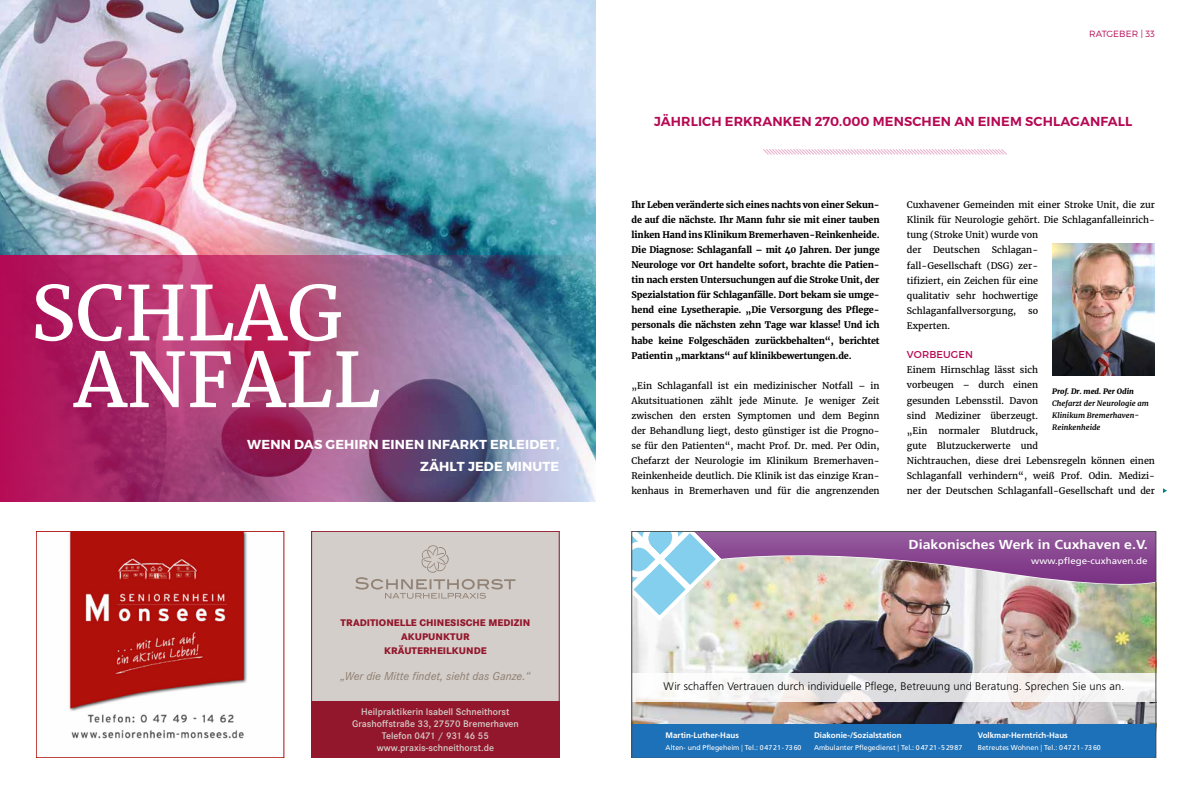
<style>
.page{position:relative;width:1191px;height:794px;background:#fff}
.page>*{position:absolute;margin:0;border:0;box-sizing:border-box;transform-origin:0 0}
.t1{font:75.1px/66.7px "Merriweather";color:#fff;text-align:center}
.t2{font:600 13px "Montserrat";letter-spacing:.01em;color:#b60954}
.t3{font:700 13px/22px "Montserrat";letter-spacing:.01em;color:#fff;text-align:right}
.t4{font:700 13px "Frutiger LT Std";color:#fff;scale:1.09 1}
.t5{font:italic 500 12px "Corporate S";color:#928377}
.t6{font:300 11px "Frutiger LT Std";letter-spacing:.01em;color:#000}
.t7{font:600 10px/12px "Corporate S";color:#d4ceca;text-align:center}
.t8{font:800 10px/14px "Corporate S";color:#93172c;text-align:center}
.t9{font:10px "Montserrat";letter-spacing:.01em;color:#b60954}
.t10{font:9px/15px "Merriweather";color:#000;text-align:justify}
.t11{font:700 9px/15px "Merriweather";letter-spacing:-.01em;color:#000;text-align:justify}
.t12{font:9px "Frutiger LT Std";color:#fff;scale:1.09 1}
.t13{font:300 9px "Montserrat";letter-spacing:.01em;color:#b60954}
.t14{font:700 8px "Frutiger LT Std";color:#fff}
.t15{font:italic 700 7.5px/12px "Merriweather";color:#000}
.t16{font:italic 900 7.5px "Merriweather";color:#000}
.t17{font:7px "Frutiger LT Std";color:#fff}
.s1{font-family:"Minion Pro"}
</style>
<div class="page">
<img style="left:0;top:0;width:595px;height:255px">
<img style="left:633px;top:621px;width:521px;height:103px">
<img style="left:633px;top:533px;width:521px;height:88px">
<div style="left:631px;top:724px;width:525px;height:34px;background:#1d71b8"></div>
<svg style="left:633px;top:673px;width:521px;height:28px;fill:#f6f3f2"></svg>
<div style="left:631px;top:531px;width:525px;height:227px;border:1px solid #4a4a49"></div>
<img style="left:69px;top:533px;width:178px;height:206px">
<div style="left:36px;top:531px;width:248px;height:227px;border:1px solid #ae0f0b"></div>
<div style="left:311px;top:531px;width:248px;height:227px;background:#d4ceca"></div>
<svg style="left:355px;top:545px;width:160px;height:54px"></svg>
<div style="left:311px;top:701px;width:248px;height:57px;background:#93172c"></div>
<div style="left:311px;top:531px;width:248px;height:227px;border:1px solid #93172c"></div>
<img style="left:0;top:255px;width:595px;height:247px">
<svg style="left:763px;top:149px;width:244px;height:6px"></svg>
<img style="left:1052px;top:244px;width:103px;height:131px">
<svg style="left:1163px;top:488px;width:4px;height:5px"></svg>
<h1 class="t1" style="left:31px;top:278px;width:351px">SCHLAG<br>ANFALL</h1>
<h2 class="t3" style="left:247px;top:433px;width:314px">WENN DAS GEHIRN EINEN INFARKT ERLEIDET,<br>ZÄHLT JEDE MINUTE</h2>
<p class="t8" style="left:340px;top:616px;width:191px">TRADITIONELLE CHINESISCHE MEDIZIN<br>AKUPUNKTUR<br>KRÄUTERHEILKUNDE</p>
<h3 class="t5" style="left:340px;top:669px;width:191px">„Wer die Mitte findet, sieht das Ganze.“</h3>
<p class="t7" style="left:352px;top:706px;width:168px">Heilpraktikerin Isabell Schneithorst Grashoffstraße 33, 27570 Bremerhaven Telefon 0471 / 931 46 55 www.praxis-schneithorst.de</p>
<p class="t13" style="left:1089px;top:28px;width:67px">RATGEBER | 33</p>
<h2 class="t2" style="left:654px;top:113px;width:480px">JÄHRLICH ERKRANKEN 270.000 MENSCHEN AN EINEM SCHLAGANFALL</h2>
<p class="t11" style="left:631px;top:197px;width:250px">Ihr Leben veränderte sich eines nachts von einer Sekun&shy;de auf die nächste. Ihr Mann fuhr sie mit einer tauben linken Hand ins Klinikum Bremerhaven-Reinkenheide.<br>Die Diagnose: Schlaganfall – mit 40 Jahren. Der junge Neurologe vor Ort handelte sofort, brachte die Patien&shy;tin nach ersten Untersuchungen auf die Stroke Unit, der Spezialstation für Schlaganfälle. Dort bekam sie umge&shy;hend eine Lysetherapie. „Die Versorgung des Pflege&shy;personals die nächsten zehn Tage war klasse! Und ich habe keine Folgeschäden zurückbehalten“, berichtet Patientin „marktans“ auf klinikbewertungen.de.</p>
<p class="t10" style="left:631px;top:377px;width:250px">„Ein Schlaganfall ist ein medizinischer Notfall – in Akutsituationen zählt jede Minute. Je weniger Zeit zwischen den ersten Symptomen und dem Beginn der Behandlung liegt, desto günstiger ist die Progno&shy;se für den Patienten“, macht Prof. Dr. med. Per Odin, Chefarzt der Neurologie im Klinikum Bremerhaven-Reinkenheide deutlich. Die Klinik ist das einzige Kran&shy;kenhaus in Bremerhaven und für die angrenzenden</p>
<p class="t10" style="left:907px;top:197px;width:250px;text-align:left">Cuxhavener Gemeinden mit einer Stroke Unit, die zur Klinik für Neurologie gehört. Die Schlaganfalleinrich&shy;tung (Stroke Unit) wurde von<br>der</p>
<p class="t10" style="left:907px;top:242px;width:133px;text-indent:85px">Schlagan&shy;fall-Gesellschaft (DSG) zer&shy;tifiziert, ein Zeichen für eine qualitativ sehr hochwertige Schlaganfallversorgung,</p>
<p class="t10" style="left:933px;top:242px;width:49px">Deutschen</p>
<p class="t10" style="left:1028px;top:302px;width:11px">so</p>
<p class="t10" style="left:907px;top:318px;width:45px">Experten.</p>
<p class="t9" style="left:907px;top:349px;width:68px">VORBEUGEN</p>
<p class="t10" style="left:907px;top:362px;width:250px;text-align:left">Einem Hirnschlag lässt sich<br>vorbeugen – durch einen<br>gesunden Lebensstil. Davon<br>sind Mediziner überzeugt.<br>„Ein normaler Blutdruck,<br>gute Blutzuckerwerte und<br>Nichtrauchen, diese drei Lebensregeln können einen Schlaganfall verhindern“, weiß Prof. Odin. Medizi&shy;ner der Deutschen Schlaganfall-Gesellschaft und der</p>
<p class="t16" style="left:1052px;top:386px;width:83px">Prof. Dr. med. Per Odin</p>
<p class="t15" style="left:1052px;top:397px;width:98px">Chefarzt der Neurologie am<br>Klinikum Bremerhaven-<br>Reinkenheide</p>
<h2 class="t4" style="left:908px;top:537px;width:221px">Diakonisches Werk in Cuxhaven e.V.</h2>
<p class="t12" style="left:1031px;top:556px;width:108px">www.pflege-cuxhaven.de</p>
<p class="t6" style="left:663px;top:680px;width:462px">Wir schaffen Vertrauen durch individuelle Pflege, Betreuung und Beratung. Sprechen Sie uns an.</p>
<p class="t14" style="left:665px;top:731px;width:75px">Martin-Luther-Haus</p>
<p class="t17" style="left:665px;top:743px;width:137px">Alten- und Pflegeheim <span class="s1">|</span> Tel.: 04721-7360</p>
<p class="t14" style="left:814px;top:731px;width:89px">Diakonie-/Sozialstation</p>
<p class="t17" style="left:814px;top:743px;width:150px">Ambulanter Pflegedienst <span class="s1">|</span> Tel.: 04721-52987</p>
<p class="t14" style="left:977px;top:731px;width:91px">Volkmar-Herntrich-Haus</p>
<p class="t17" style="left:977px;top:743px;width:124px">Betreutes Wohnen <span class="s1">|</span> Tel.: 04721-7360</p>
</div>
